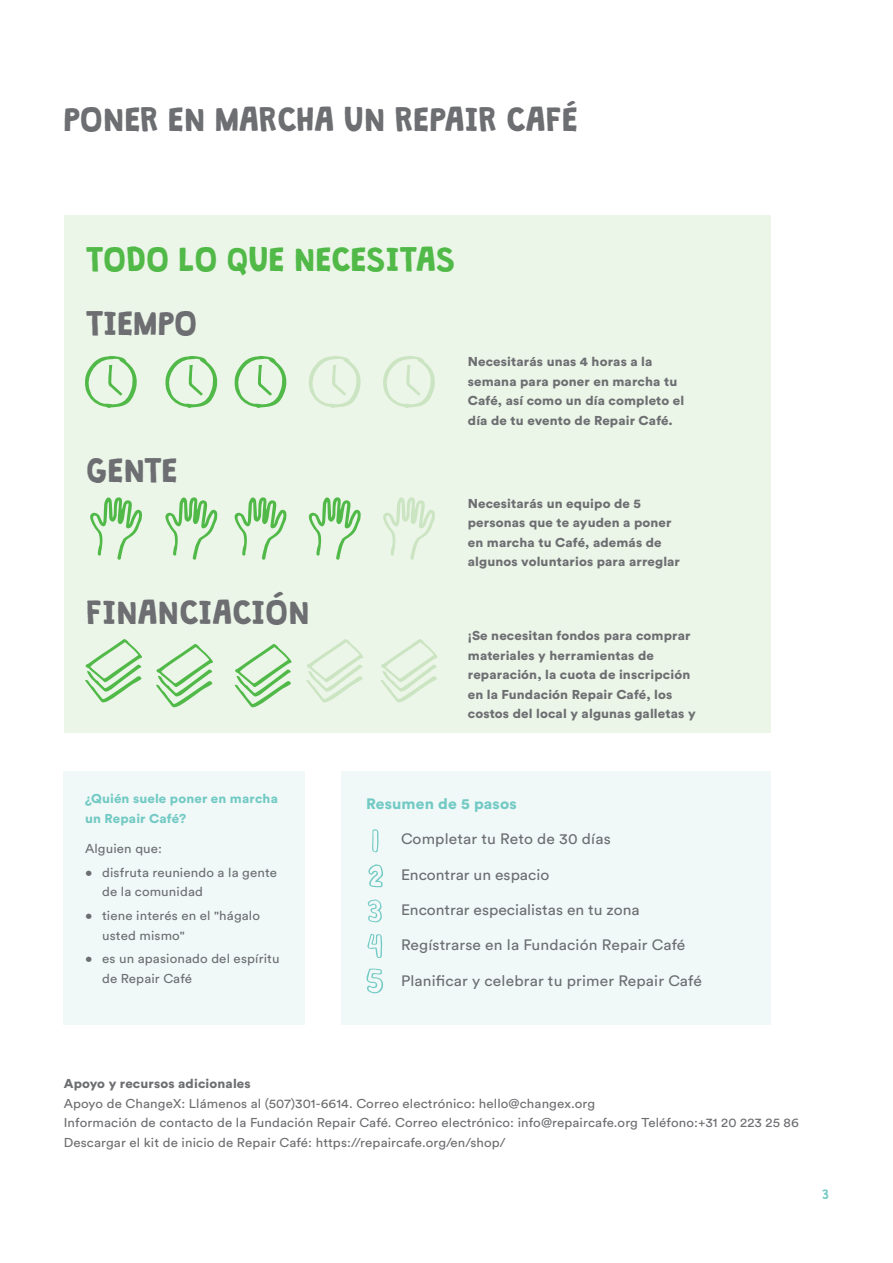
<style>
.page{position:relative;width:893px;height:1263px;background:#fff}
.page>*{position:absolute;margin:0;border:0;box-sizing:border-box;transform-origin:0 0}
.t1{font:30px "Granstander Clean";letter-spacing:-.01em;color:#6d6e71}
.t2{font:30px "Granstander Clean";letter-spacing:-.01em;color:#51b948}
.t3{font:15px "Circular Std";letter-spacing:.01em;color:#6d6e71;scale:1.05 1}
.t4{font:900 15px "Circular Std";letter-spacing:.01em;color:#73cac4;scale:1.05 1}
.t5{font:900 12.75px/19.5px "Circular Std";letter-spacing:.01em;color:#6d6e71;scale:1.05 1}
.t6{font:12.75px/19.5px "Circular Std";letter-spacing:.01em;color:#6d6e71;scale:1.05 1}
.t7{font:900 12.75px/19.5px "Circular Std";letter-spacing:.01em;color:#73cac4;scale:1.05 1}
.t8{font:12px "Granstander Clean";color:#73cac4}
</style>
<div class="page">
<div style="left:64px;top:772px;width:241px;height:253px;background:#f0f9f8"></div>
<div style="left:64px;top:215px;width:707px;height:517px;background:#ebf5e8"></div>
<div style="left:341px;top:772px;width:430px;height:253px;background:#f0f9f8"></div>
<svg style="left:372px;top:829px;width:7px;height:24px"></svg>
<svg style="left:368px;top:864px;width:15px;height:23px"></svg>
<svg style="left:367px;top:899px;width:15px;height:23px"></svg>
<svg style="left:367px;top:934px;width:15px;height:24px"></svg>
<svg style="left:367px;top:968px;width:16px;height:25px"></svg>
<svg style="left:85px;top:639px;width:57px;height:64px"></svg>
<svg style="left:90px;top:497px;width:52px;height:63px"></svg>
<svg style="left:85px;top:356px;width:52px;height:52px"></svg>
<svg style="left:165px;top:497px;width:53px;height:63px"></svg>
<svg style="left:165px;top:356px;width:53px;height:52px"></svg>
<svg style="left:234px;top:497px;width:53px;height:63px"></svg>
<svg style="left:235px;top:356px;width:52px;height:52px"></svg>
<svg style="left:306px;top:639px;width:57px;height:64px"></svg>
<svg style="left:308px;top:497px;width:53px;height:63px"></svg>
<svg style="left:309px;top:356px;width:52px;height:52px"></svg>
<svg style="left:380px;top:639px;width:58px;height:64px"></svg>
<svg style="left:383px;top:497px;width:52px;height:63px"></svg>
<svg style="left:383px;top:356px;width:52px;height:52px"></svg>
<svg style="left:156px;top:644px;width:57px;height:63px"></svg>
<svg style="left:235px;top:644px;width:57px;height:63px"></svg>
<p class="t1" style="left:64px;top:103px;width:516px">PONER EN MARCHA UN REPAIR CAFÉ</p>
<p class="t2" style="left:87px;top:243px;width:371px">TODO LO QUE NECESITAS</p>
<p class="t1" style="left:87px;top:307px;width:113px">TIEMPO</p>
<p class="t1" style="left:87px;top:454px;width:93px">GENTE</p>
<p class="t1" style="left:87px;top:596px;width:225px">FINANCIACIÓN</p>
<p class="t5" style="left:468px;top:352px;width:208px">Necesitarás unas 4 horas a la semana para poner en marcha tu<br>Café, así como un día completo el día de tu evento de Repair Café.</p>
<p class="t5" style="left:468px;top:493px;width:204px">Necesitarás un equipo de 5 personas que te ayuden a poner en marcha tu Café, además de algunos voluntarios para arreglar</p>
<p class="t5" style="left:468px;top:625px;width:218px">¡Se necesitan fondos para comprar materiales y herramientas de reparación, la cuota de inscripción en la Fundación Repair Café, los costos del local y algunas galletas y</p>
<p class="t7" style="left:85px;top:789px;width:185px">¿Quién suele poner en marcha un Repair Café?</p>
<p class="t6" style="left:85px;top:839px;width:75px">Alguien que:</p>
<p class="t6" style="left:102px;top:862px;width:168px;text-indent:-17px">• disfruta reuniendo a la gente de la comunidad</p>
<p class="t6" style="left:102px;top:906px;width:152px;text-indent:-17px">• tiene interés en el "hágalo usted mismo"</p>
<p class="t6" style="left:102px;top:949px;width:171px;text-indent:-17px">• es un apasionado del espíritu de Repair Café</p>
<p class="t4" style="left:366px;top:794px;width:145px">Resumen de 5 pasos</p>
<p class="t3" style="left:401px;top:830px;width:201px">Completar tu Reto de 30 días</p>
<p class="t3" style="left:401px;top:865px;width:143px">Encontrar un espacio</p>
<p class="t3" style="left:401px;top:901px;width:229px">Encontrar especialistas en tu zona</p>
<p class="t3" style="left:401px;top:936px;width:272px">Regístrarse en la Fundación Repair Café</p>
<p class="t3" style="left:401px;top:971px;width:288px">Planificar y celebrar tu primer Repair Café</p>
<p class="t5" style="left:64px;top:1074px;width:180px">Apoyo y recursos adicionales</p>
<p class="t6" style="left:64px;top:1093px;width:508px">Apoyo de ChangeX: Llámenos al (507)301-6614. Correo electrónico: hello@changex.org</p>
<p class="t6" style="left:64px;top:1113px;width:702px">Información de contacto de la Fundación Repair Café. Correo electrónico: info@repaircafe.org Teléfono:+31 20 223 25 86</p>
<p class="t6" style="left:64px;top:1132px;width:422px">Descargar el kit de inicio de Repair Café: https://repaircafe.org/en/shop/</p>
<p class="t8" style="left:822px;top:1188px;width:8px">3</p>
</div>
